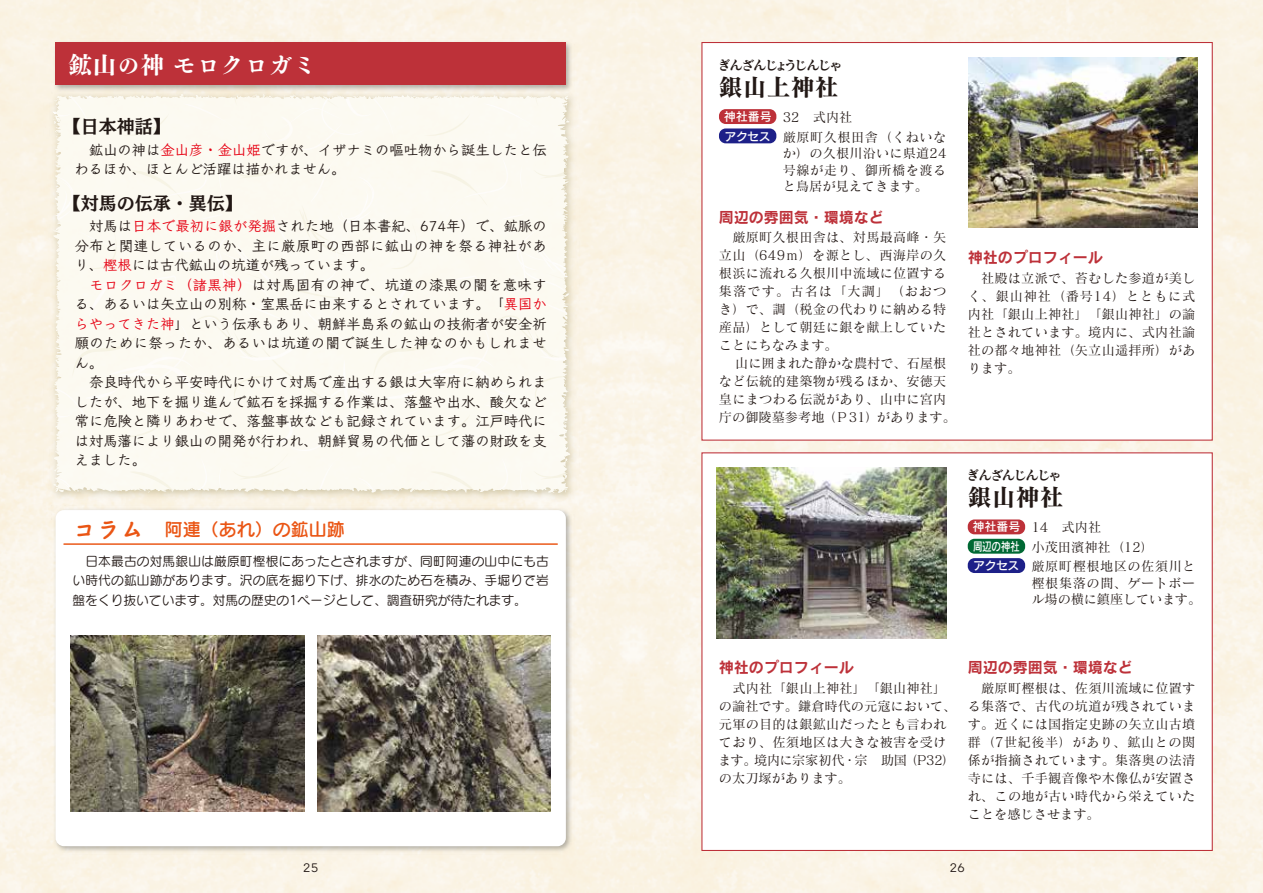
<style>
.page{position:relative;width:1263px;height:893px;background:#fff}
.page>*{position:absolute;margin:0;border:0;box-sizing:border-box;transform-origin:0 0}
.t1{font:24px "Tsuku BMD Min Std E";color:#fff}
.t2{font:24px "Matisse Pro B";color:#221815}
.t3{font:18px "Seurat Pro DB";color:#ea5514}
.t4{font:18px "Mode Min B Std B";color:#221815}
.t5{font:18px "Mode Min A Std B";color:#221815}
.t6{font:15px "Rodin Pro B";color:#bd3139}
.t7{font:14.25px/19.5px "Klee Pro DB";letter-spacing:.005em;color:#221815}
.t8{font:13.5px "Matisse Pro B";letter-spacing:-.14em;color:#221815}
.t9{font:13.2px/18px "Matisse Pro M";letter-spacing:.015em;color:#221815;text-align:justify}
.t10{font:13.2px/16.5px "Matisse Pro M";letter-spacing:-.005em;color:#221815}
.t11{font:13.2px/19.5px "Matisse Pro M";letter-spacing:.035em;color:#221815}
.t12{font:12.75px/19.5px "Seurat Pro M";color:#221815;text-align:justify}
.t13{font:12px/19.5px "Rodin Pro DB";letter-spacing:-.035em;color:#fff}
.t14{font:12px "Utrillo Pro DB";color:#221815}
.s1{color:#e60012}
.s2{font-family:"Kafu Marker Std B";font-size:24px}
</style>
<div class="page">
<svg style="left:48px;top:92px;width:529px;height:404px;fill:#fcfaf1"></svg>
<img style="left:51px;top:38px;width:524px;height:56px">
<div style="left:56px;top:43px;width:510px;height:42px;background:#bd3139"></div>
<img style="left:51px;top:506px;width:524px;height:349px">
<div style="left:56px;top:510px;width:510px;height:336px;background:#fff;border-radius:8px"></div>
<hr style="left:64px;top:543px;width:493px;height:2px;background:#ea5514">
<img style="left:70px;top:635px;width:234px;height:176px">
<img style="left:317px;top:635px;width:234px;height:176px">
<div style="left:701px;top:452px;width:512px;height:399px;background:#fff;border:1px solid #bd3139"></div>
<div style="left:701px;top:42px;width:512px;height:399px;background:#fff;border:1px solid #bd3139"></div>
<div style="left:719px;top:109px;width:57px;height:15px;background:#bd3139;border-radius:7px"></div>
<div style="left:719px;top:128px;width:57px;height:15px;background:#1d2088;border-radius:7px"></div>
<div style="left:968px;top:519px;width:57px;height:15px;background:#bd3139;border-radius:7px"></div>
<div style="left:968px;top:539px;width:57px;height:15px;background:#006934;border-radius:7px"></div>
<div style="left:968px;top:558px;width:57px;height:15px;background:#1d2088;border-radius:7px"></div>
<img style="left:969px;top:57px;width:228px;height:171px">
<img style="left:717px;top:468px;width:229px;height:170px">
<h1 class="t1" style="left:68px;top:43px;width:250px">鉱山の神モロクロガミ</h1>
<h2 class="t5" style="left:63px;top:111px;width:109px">【日本神話】</h2>
<p class="t7" style="left:75px;top:140px;width:474px;text-indent:14px">鉱山の神は<span class="s1">金山彦・金山姫</span>ですが、イザナミの嘔吐物から誕生したと伝わるほか、ほとんど活躍は描かれません。</p>
<h2 class="t4" style="left:63px;top:188px;width:181px">【対馬の伝承・異伝】</h2>
<p class="t7" style="left:75px;top:216px;width:474px;text-align:justify">　対馬は<span class="s1">日本で最初に銀が発掘</span>された地（日本書紀、674年）で、鉱脈の分布と関連しているのか、主に厳原町の西部に鉱山の神を祭る神社があり、<span class="s1">樫根</span>には古代鉱山の坑道が残っています。</p>
<p class="t7" style="left:75px;top:275px;width:474px;text-indent:15px"><span class="s1">モロクロガミ（諸黒神）</span>は対馬固有の神で、坑道の漆黒の闇を意味する、あるいは矢立山の別称・室黒岳に由来するとされています。「<span class="s1">異国からやってきた神</span>」という伝承もあり、朝鮮半島系の鉱山の技術者が安全祈願のために祭ったか、あるいは坑道の闇で誕生した神なのかもしれません。<br>　奈良時代から平安時代にかけて対馬で産出する銀は大宰府に納められましたが、地下を掘り進んで鉱石を採掘する作業は、落盤や出水、酸欠など常に危険と隣りあわせで、落盤事故なども記録されています。江戸時代には対馬藩により銀山の開発が行われ、朝鮮貿易の代価として藩の財政を支えました。</p>
<h2 class="t3" style="left:72px;top:518px;width:274px"><span class="s2">コラム</span> 阿連（あれ）の鉱山跡</h2>
<p class="t12" style="left:72px;top:551px;width:478px">　日本最古の対馬銀山は厳原町樫根にあったとされますが、同町阿連の山中にも古い時代の鉱山跡があります。沢の底を掘り下げ、排水のため石を積み、手堀りで岩盤をくり抜いています。対馬の歴史の1ページとして、調査研究が待たれます。</p>
<p class="t14" style="left:303px;top:860px;width:17px">25</p>
<p class="t8" style="left:718px;top:56px;width:126px">ぎんざんじょうじんじゃ</p>
<p class="t13" style="left:724px;top:106px;width:49px">神社番号アクセス</p>
<p class="t11" style="left:783px;top:107px;width:165px">32　式内社<br>厳原町久根田舎（くねいな</p>
<p class="t9" style="left:783px;top:145px;width:165px;line-height:16.5px">か）の久根川沿いに県道24号線が走り、御所橋を渡ると鳥居が見えてきます。</p>
<p class="t6" style="left:719px;top:207px;width:166px">周辺の雰囲気・環境など</p>
<h1 class="t2" style="left:719px;top:71px;width:121px">銀山上神社</h1>
<p class="t9" style="left:719px;top:228px;width:229px">　厳原町久根田舎は、対馬最高峰・矢立山（649ｍ）を源とし、西海岸の久根浜に流れる久根川中流域に位置する集落です。古名は「大調」（おおつき）で、調（税金の代わりに納める特産品）として朝廷に銀を献上していたことにちなみます。</p>
<p class="t9" style="left:719px;top:354px;width:239px;text-align:left;text-indent:16px">山に囲まれた静かな農村で、石屋根など伝統的建築物が残るほか、安徳天皇にまつわる伝説があり、山中に宮内庁の御陵墓参考地（Ｐ31）があります。</p>
<p class="t6" style="left:968px;top:247px;width:136px">神社のプロフィール</p>
<p class="t9" style="left:968px;top:268px;width:229px">　社殿は立派で、苔むした参道が美しく、銀山神社（番号14）とともに式内社「銀山上神社」「銀山神社」の論社とされています。境内に、式内社論社の都々地神社（矢立山遥拝所）があります。</p>
<p class="t8" style="left:967px;top:466px;width:97px">ぎんざんじんじゃ</p>
<h1 class="t2" style="left:968px;top:482px;width:97px">銀山神社</h1>
<p class="t13" style="left:972px;top:517px;width:49px;text-align:justify">神社番号周辺の神社アクセス</p>
<p class="t9" style="left:1031px;top:517px;width:165px;line-height:19.5px;text-align:left">14　式内社<br>小茂田濱神社（12）<br>厳原町樫根地区の佐須川と</p>
<p class="t10" style="left:1031px;top:574px;width:171px">樫根集落の間、ゲートボール場の横に鎮座しています。</p>
<p class="t6" style="left:719px;top:658px;width:136px">神社のプロフィール</p>
<p class="t6" style="left:968px;top:658px;width:166px">周辺の雰囲気・環境など</p>
<p class="t9" style="left:718px;top:679px;width:240px;text-align:left">　式内社「銀山上神社」「銀山神社」の論社です。鎌倉時代の元寇において、元軍の目的は銀鉱山だったとも言われており、佐須地区は大きな被害を受けます。境内に宗家初代・宗　助国（P32）の太刀塚があります。</p>
<p class="t9" style="left:968px;top:679px;width:229px">　厳原町樫根は、佐須川流域に位置する集落で、古代の坑道が残されています。近くには国指定史跡の矢立山古墳群（7世紀後半）があり、鉱山との関係が指摘されています。集落奥の法清寺には、千手観音像や木像仏が安置され、この地が古い時代から栄えていたことを感じさせます。</p>
<p class="t14" style="left:949px;top:860px;width:17px">26</p>
</div>
